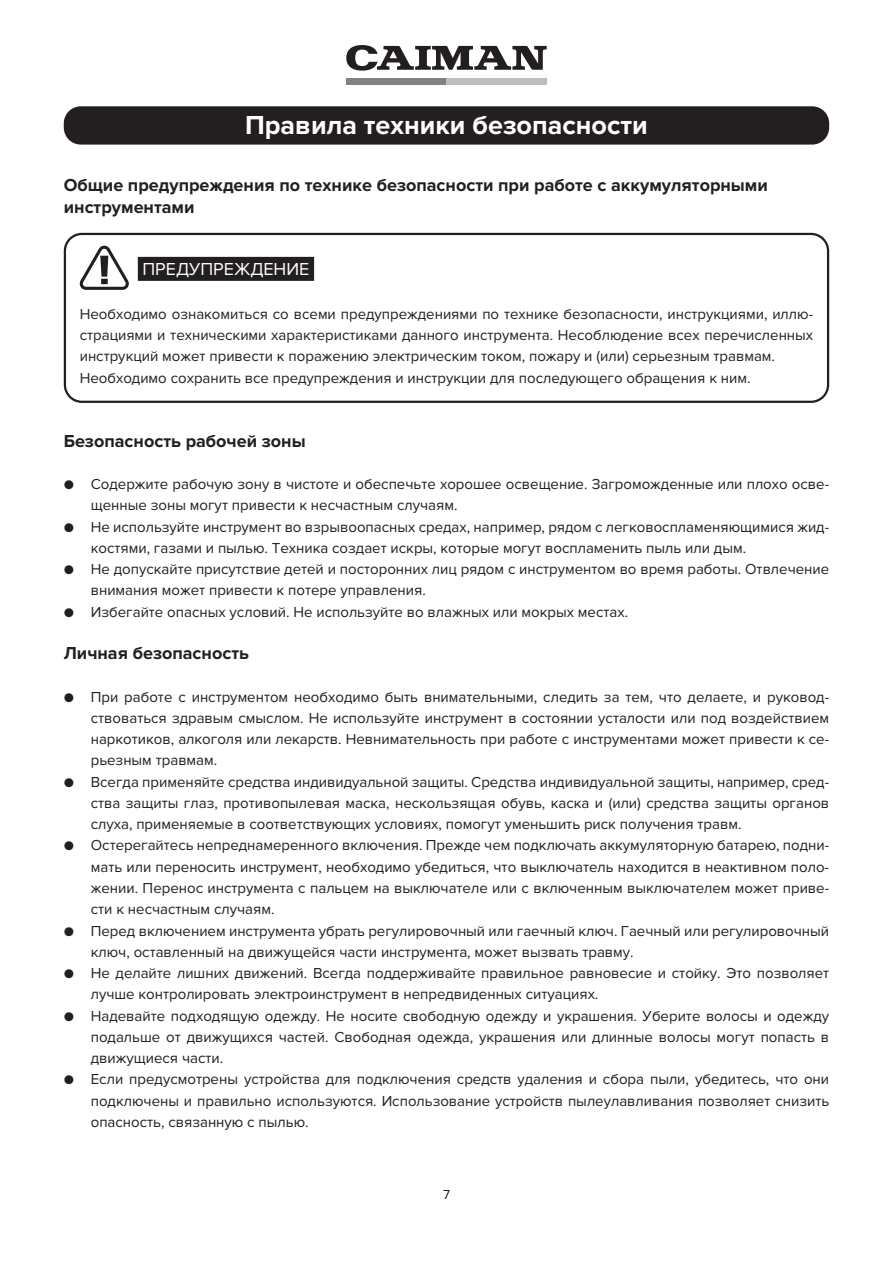
<style>
.page{position:relative;width:893px;height:1263px;background:#fff}
.page>*{position:absolute;margin:0;border:0;box-sizing:border-box;transform-origin:0 0}
.t1{font:700 27px "Proxima Nova";color:#fff}
.t2{font:700 18px/21.3px "Proxima Nova";color:#231f20}
.t3{font:18px "Proxima Nova";color:#fff}
.t4{font:15px/21.3px "Proxima Nova";color:#231f20}
.t5{font:13.5px "Proxima Nova";color:#231f20}
</style>
<div class="page">
<svg style="left:346px;top:45px;width:201px;height:26px"></svg>
<div style="left:347px;top:78px;width:100px;height:7px;background:#808285"></div>
<div style="left:447px;top:78px;width:100px;height:7px;background:#bcbdc0"></div>
<div style="left:64px;top:106px;width:765px;height:39px;background:#231f20;border-radius:17px"></div>
<div style="left:64px;top:233px;width:765px;height:170px;border:2px solid #231f20;border-radius:17px"></div>
<svg style="left:80px;top:246px;width:49px;height:44px"></svg>
<div style="left:138px;top:257px;width:176px;height:24px;background:#231f20"></div>
<h1 class="t1" style="left:245px;top:109px;width:404px">Правила техники безопасности</h1>
<p class="t2" style="left:64px;top:175px;width:706px">Общие предупреждения по технике безопасности при работе с аккумуляторными инструментами</p>
<p class="t3" style="left:142px;top:259px;width:168px">ПРЕДУПРЕЖДЕНИЕ</p>
<p class="t4" style="left:80px;top:303px;width:735px">Необходимо ознакомиться со всеми предупреждениями по технике безопасности, инструкциями, иллю&shy;страциями и техническими характеристиками данного инструмента. Несоблюдение всех перечисленных инструкций может привести к поражению электрическим током, пожару и (или) серьезным травмам.<br>Необходимо сохранить все предупреждения и инструкции для последующего обращения к ним.</p>
<p class="t2" style="left:64px;top:430px;width:243px">Безопасность рабочей зоны</p>
<p class="t4" style="left:91px;top:474px;width:740px;text-indent:-27px">● Содержите рабочую зону в чистоте и обеспечьте хорошее освещение. Загроможденные или плохо осве&shy;щенные зоны могут привести к несчастным случаям.</p>
<p class="t4" style="left:91px;top:516px;width:740px;text-indent:-27px">● Не используйте инструмент во взрывоопасных средах, например, рядом с легковоспламеняющимися жид&shy;костями, газами и пылью. Техника создает искры, которые могут воспламенить пыль или дым.</p>
<p class="t4" style="left:91px;top:559px;width:740px;text-indent:-27px">● Не допускайте присутствие детей и посторонних лиц рядом с инструментом во время работы. Отвлечение внимания может привести к потере управления.</p>
<p class="t4" style="left:64px;top:601px;width:566px">● Избегайте опасных условий. Не используйте во влажных или мокрых местах.</p>
<p class="t2" style="left:64px;top:643px;width:187px">Личная безопасность</p>
<p class="t4" style="left:91px;top:686px;width:740px;text-align:justify;text-indent:-27px">● При работе с инструментом необходимо быть внимательными, следить за тем, что делаете, и руковод&shy;ствоваться здравым смыслом. Не используйте инструмент в состоянии усталости или под воздействием наркотиков, алкоголя или лекарств. Невнимательность при работе с инструментами может привести к се&shy;рьезным травмам.</p>
<p class="t4" style="left:91px;top:771px;width:740px;text-align:justify;text-indent:-27px">● Всегда применяйте средства индивидуальной защиты. Средства индивидуальной защиты, например, сред&shy;ства защиты глаз, противопылевая маска, нескользящая обувь, каска и (или) средства защиты органов слуха, применяемые в соответствующих условиях, помогут уменьшить риск получения травм.</p>
<p class="t4" style="left:91px;top:835px;width:740px;text-align:justify;text-indent:-27px">● Остерегайтесь непреднамеренного включения. Прежде чем подключать аккумуляторную батарею, подни&shy;мать или переносить инструмент, необходимо убедиться, что выключатель находится в неактивном поло&shy;жении. Перенос инструмента с пальцем на выключателе или с включенным выключателем может приве&shy;сти к несчастным случаям.</p>
<p class="t4" style="left:91px;top:920px;width:740px;text-indent:-27px">● Перед включением инструмента убрать регулировочный или гаечный ключ. Гаечный или регулировочный ключ, оставленный на движущейся части инструмента, может вызвать травму.</p>
<p class="t4" style="left:91px;top:962px;width:740px;text-indent:-27px">● Не делайте лишних движений. Всегда поддерживайте правильное равновесие и стойку. Это позволяет лучше контролировать электроинструмент в непредвиденных ситуациях.</p>
<p class="t4" style="left:91px;top:1005px;width:740px;text-align:justify;text-indent:-27px">● Надевайте подходящую одежду. Не носите свободную одежду и украшения. Уберите волосы и одежду подальше от движущихся частей. Свободная одежда, украшения или длинные волосы могут попасть в движущиеся части.</p>
<p class="t4" style="left:91px;top:1069px;width:740px;text-align:justify;text-indent:-27px">● Если предусмотрены устройства для подключения средств удаления и сбора пыли, убедитесь, что они подключены и правильно используются. Использование устройств пылеулавливания позволяет снизить опасность, связанную с пылью.</p>
<p class="t5" style="left:443px;top:1186px;width:8px">7</p>
</div>
